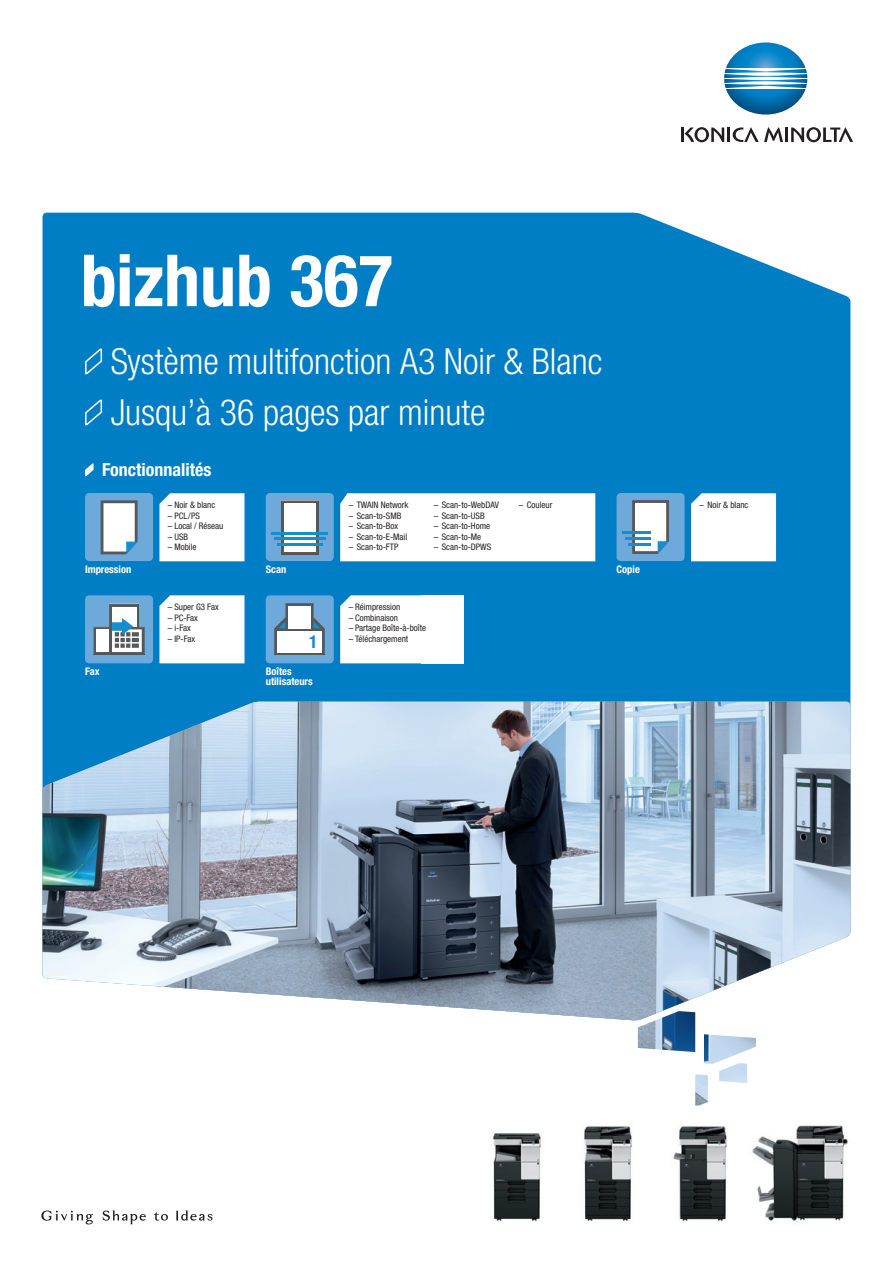
<style>
.page{position:relative;width:893px;height:1263px;background:#fff}
.page>*{position:absolute;margin:0;border:0;box-sizing:border-box;transform-origin:0 0}
.t1{font:700 condensed 72px "Helvetica Neue LTW1 G";color:#fff}
.t2{font:300 condensed 36px/51px "Helvetica Neue LTW1 G";color:#fff}
.t3{font:700 condensed 18px "Helvetica Neue LTW1 G";color:#fff}
.t4{font:700 condensed 17.85px "Helvetica Neue LTW1 G";color:#178dce}
.t5{font:700 condensed 10.5px/10.5px "Helvetica Neue LTW1 G";color:#fff}
.t6{font:condensed 9px "Helvetica Neue LTW1 G";color:#231f20}
</style>
<div class="page">
<div style="left:43px;top:213px;width:807px;height:489px;background:#007ec5"></div>
<svg style="left:84px;top:348px;width:19px;height:28px"></svg>
<svg style="left:84px;top:399px;width:19px;height:28px"></svg>
<svg style="left:84px;top:461px;width:10px;height:17px"></svg>
<div style="left:85px;top:493px;width:68px;height:68px;background:#6da9db;border-radius:4px"></div>
<svg style="left:101px;top:500px;width:37px;height:54px;background:#cdd5da"></svg>
<svg style="left:159px;top:493px;width:85px;height:68px"></svg>
<div style="left:85px;top:595px;width:68px;height:68px;background:#6da9db;border-radius:4px"></div>
<img style="left:94px;top:604px;width:51px;height:51px">
<div style="left:112px;top:607px;width:24px;height:19px;background:#fff"></div>
<div style="left:96px;top:629px;width:13px;height:23px;background:#fff"></div>
<svg style="left:112px;top:618px;width:30px;height:34px"></svg>
<svg style="left:159px;top:595px;width:85px;height:68px"></svg>
<div style="left:421px;top:595px;width:42px;height:68px;background:#fff"></div>
<div style="left:266px;top:595px;width:68px;height:68px;background:#6da9db;border-radius:4px"></div>
<img style="left:274px;top:603px;width:51px;height:52px">
<svg style="left:278px;top:621px;width:7px;height:7px"></svg>
<svg style="left:313px;top:621px;width:7px;height:7px"></svg>
<div style="left:288px;top:606px;width:23px;height:22px;background:#fff"></div>
<div style="left:277px;top:631px;width:45px;height:21px;background:#fff"></div>
<svg style="left:340px;top:595px;width:81px;height:68px"></svg>
<svg style="left:103px;top:1210px;width:43px;height:14px"></svg>
<svg style="left:176px;top:1210px;width:37px;height:10px"></svg>
<svg style="left:41px;top:1210px;width:52px;height:14px"></svg>
<svg style="left:154px;top:1212px;width:14px;height:9px"></svg>
<img style="left:724px;top:42px;width:83px;height:73px">
<hr style="left:785px;top:128px;width:3px;height:14px;background:#231f20">
<svg style="left:791px;top:127px;width:62px;height:15px"></svg>
<svg style="left:681px;top:127px;width:102px;height:15px"></svg>
<img style="left:43px;top:702px;width:807px;height:318px">
<img style="left:638px;top:1011px;width:118px;height:95px">
<img style="left:752px;top:1125px;width:96px;height:96px">
<img style="left:493px;top:1133px;width:48px;height:89px">
<img style="left:583px;top:1126px;width:49px;height:96px">
<img style="left:673px;top:1126px;width:54px;height:96px">
<svg style="left:691px;top:493px;width:85px;height:68px"></svg>
<div style="left:617px;top:493px;width:68px;height:68px;background:#6da9db;border-radius:4px"></div>
<svg style="left:632px;top:500px;width:37px;height:54px;background:#c8d1d7"></svg>
<hr style="left:628px;top:543px;width:23px;height:2px;background:#178dce">
<hr style="left:625px;top:537px;width:26px;height:3px;background:#178dce">
<hr style="left:622px;top:531px;width:29px;height:3px;background:#178dce">
<div style="left:266px;top:493px;width:68px;height:68px;background:#6da9db;border-radius:4px"></div>
<img style="left:281px;top:500px;width:37px;height:55px">
<div style="left:284px;top:503px;width:31px;height:48px;background:#fff"></div>
<hr style="left:277px;top:543px;width:46px;height:3px;background:#178dce">
<hr style="left:274px;top:537px;width:51px;height:3px;background:#178dce">
<hr style="left:271px;top:532px;width:57px;height:2px;background:#178dce">
<svg style="left:340px;top:493px;width:255px;height:68px"></svg>
<h1 class="t1" style="left:81px;top:254px;width:314px">bizhub 367</h1>
<h2 class="t2" style="left:111px;top:340px;width:493px">Système multifonction A3 Noir &amp; Blanc<br>Jusqu’à 36 pages par minute</h2>
<h3 class="t3" style="left:102px;top:463px;width:111px">Fonctionnalités</h3>
<p class="t5" style="left:85px;top:565px;width:48px">Impression</p>
<p class="t5" style="left:85px;top:667px;width:16px">Fax</p>
<p class="t6" style="left:168px;top:502px;width:49px">– Noir &amp; blanc</p>
<p class="t6" style="left:168px;top:512px;width:34px">– PCL/PS</p>
<p class="t6" style="left:168px;top:523px;width:57px">– Local / Réseau</p>
<p class="t6" style="left:168px;top:533px;width:22px">– USB</p>
<p class="t6" style="left:168px;top:544px;width:30px">– Mobile</p>
<p class="t6" style="left:168px;top:604px;width:52px">– Super G3 Fax</p>
<p class="t6" style="left:168px;top:614px;width:32px">– PC-Fax</p>
<p class="t6" style="left:168px;top:625px;width:24px">– i-Fax</p>
<p class="t6" style="left:168px;top:635px;width:29px">– IP-Fax</p>
<p class="t6" style="left:349px;top:502px;width:61px">– TWAIN Network</p>
<p class="t6" style="left:349px;top:512px;width:54px">– Scan-to-SMB</p>
<p class="t6" style="left:349px;top:523px;width:51px">– Scan-to-Box</p>
<p class="t6" style="left:349px;top:533px;width:60px">– Scan-to-E-Mail</p>
<p class="t6" style="left:349px;top:544px;width:51px">– Scan-to-FTP</p>
<p class="t6" style="left:434px;top:502px;width:67px">– Scan-to-WebDAV</p>
<p class="t6" style="left:519px;top:502px;width:35px">– Couleur</p>
<p class="t6" style="left:434px;top:512px;width:53px">– Scan-to-USB</p>
<p class="t6" style="left:434px;top:523px;width:58px">– Scan-to-Home</p>
<p class="t6" style="left:434px;top:533px;width:49px">– Scan-to-Me</p>
<p class="t6" style="left:434px;top:544px;width:59px">– Scan-to-DPWS</p>
<p class="t5" style="left:266px;top:565px;width:22px">Scan</p>
<p class="t5" style="left:617px;top:565px;width:25px">Copie</p>
<h3 class="t4" style="left:309px;top:635px;width:10px">1</h3>
<p class="t5" style="left:266px;top:667px;width:49px">Boîtes utilisateurs</p>
<p class="t6" style="left:349px;top:604px;width:53px">– Réimpression</p>
<p class="t6" style="left:349px;top:614px;width:51px">– Combinaison</p>
<p class="t6" style="left:349px;top:625px;width:79px">– Partage Boîte-à-boîte</p>
<p class="t6" style="left:349px;top:635px;width:61px">– Téléchargement</p>
<p class="t6" style="left:699px;top:502px;width:50px">– Noir &amp; blanc</p>
</div>
